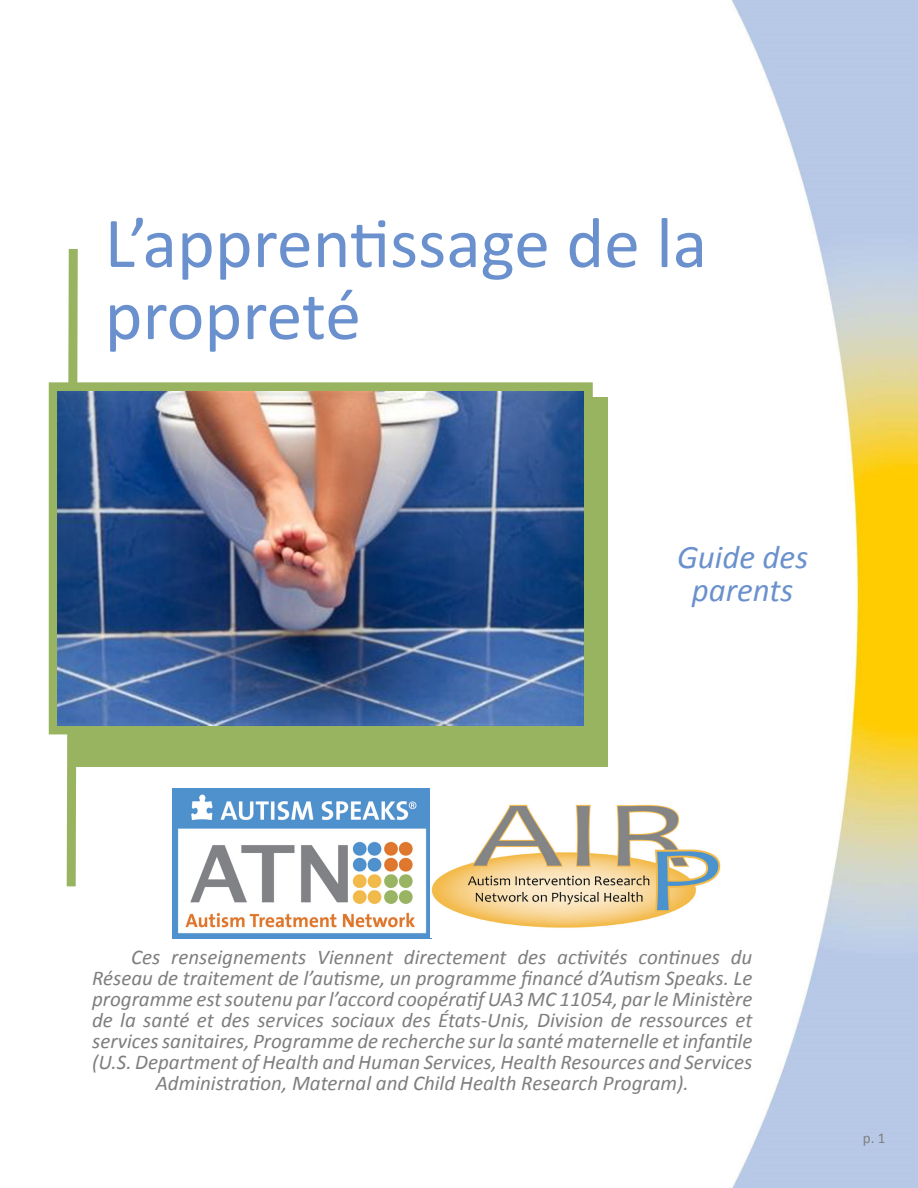
<style>
.page{position:relative;width:918px;height:1188px;background:#fff}
.page>*{position:absolute;margin:0;border:0;box-sizing:border-box;transform-origin:0 0}
.Paragraph_Style1{font:72px/72px "Calibri";color:#6a91cd}
.Paragraph_Style1-2{font:italic 33px/32.8px "Calibri";color:#6a91cd;text-align:center}
.Paragraph_Style5{font:italic 21px "Calibri";color:#7e7e7e}
.Paragraph_Style1-3{font:15px "Calibri";color:#7f7f7f}
</style>
<div class="page">
<img style="left:48px;top:0;width:870px;height:1188px">
<svg style="left:62px;top:240px;width:20px;height:655px"></svg>
<div style="left:74px;top:397px;width:534px;height:370px;background:#99b461"></div>
<div style="left:49px;top:382px;width:544px;height:352px;border:9px solid #99b461"></div>
<img style="left:58px;top:391px;width:526px;height:334px">
<img style="left:173px;top:788px;width:551px;height:151px">
<p class="Paragraph_Style1" style="left:105px;top:207px;width:604px">L’apprentissage de la propreté</p>
<p class="Paragraph_Style1-2" style="left:677px;top:540px;width:133px">Guide des parents</p>
<p class="Paragraph_Style5" style="left:131px;top:943px;width:623px">Ces renseignements Viennent directement des activités continues du</p>
<p class="Paragraph_Style5" style="left:92px;top:964px;width:662px">Réseau de traitement de l’autisme, un programme financé d’Autism Speaks. Le</p>
<p class="Paragraph_Style5" style="left:92px;top:985px;width:662px">programme est soutenu par l’accord coopératif UA3 MC 11054, par le Ministère</p>
<p class="Paragraph_Style5" style="left:92px;top:1006px;width:662px">de la santé et des services sociaux des États-Unis, Division de ressources et</p>
<p class="Paragraph_Style5" style="left:92px;top:1027px;width:662px">services sanitaires, Programme de recherche sur la santé maternelle et infantile</p>
<p class="Paragraph_Style5" style="left:92px;top:1048px;width:662px">(U.S. Department of Health and Human Services, Health Resources and Services</p>
<p class="Paragraph_Style5" style="left:156px;top:1069px;width:535px">Administration, Maternal and Child Health Research Program).</p>
<p class="Paragraph_Style1-3" style="left:863px;top:1129px;width:24px">p. 1</p>
</div>
